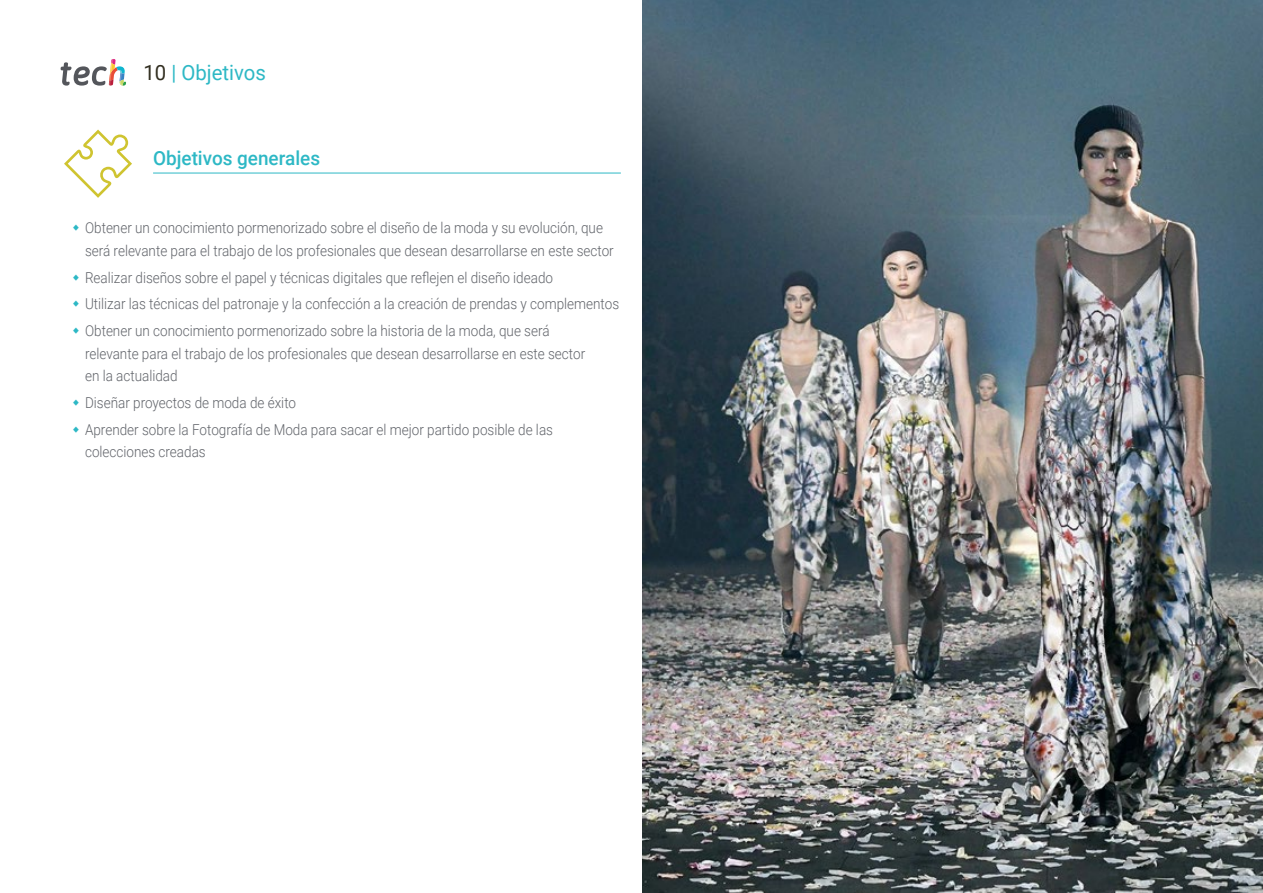
<style>
.page{position:relative;width:1263px;height:893px;background:#fff}
.page>*{position:absolute;margin:0;border:0;box-sizing:border-box;transform-origin:0 0}
.t1{font:21px "Roboto";color:#2db8c5}
.t2{font:500 19.5px "Roboto";color:#2db8c5}
.t3{font:300 15px/26.7px "Roboto";color:#61646a;scale:.9 1}
.s1{color:#312e20}
</style>
<div class="page">
<hr style="left:153px;top:173px;width:468px;height:1px;background:#2db8c5">
<svg style="left:64px;top:130px;width:68px;height:68px"></svg>
<svg style="left:61px;top:59px;width:65px;height:27px"></svg>
<img style="left:642px;top:0;width:621px;height:893px">
<h1 class="t1" style="left:144px;top:57px;width:124px"><span class="s1">10</span> | Objetivos</h1>
<h2 class="t2" style="left:153px;top:144px;width:169px">Objetivos generales</h2>
<p class="t3" style="left:85px;top:216px;width:589px;line-height:22.5px">Obtener un conocimiento pormenorizado sobre el diseño de la moda y su evolución, que será relevante para el trabajo de los profesionales que desean desarrollarse en este sector</p>
<p class="t3" style="left:85px;top:263px;width:595px">Realizar diseños sobre el papel y técnicas digitales que reflejen el diseño ideado<br>Utilizar las técnicas del patronaje y la confección a la creación de prendas y complementos<br>Obtener un conocimiento pormenorizado sobre la historia de la moda, que será</p>
<p class="t3" style="left:85px;top:342px;width:557px;line-height:22.5px">relevante para el trabajo de los profesionales que desean desarrollarse en este sector en la actualidad</p>
<p class="t3" style="left:85px;top:389px;width:521px">Diseñar proyectos de moda de éxito<br>Aprender sobre la Fotografía de Moda para sacar el mejor partido posible de las</p>
<p class="t3" style="left:85px;top:438px;width:136px">colecciones creadas</p>
</div>
